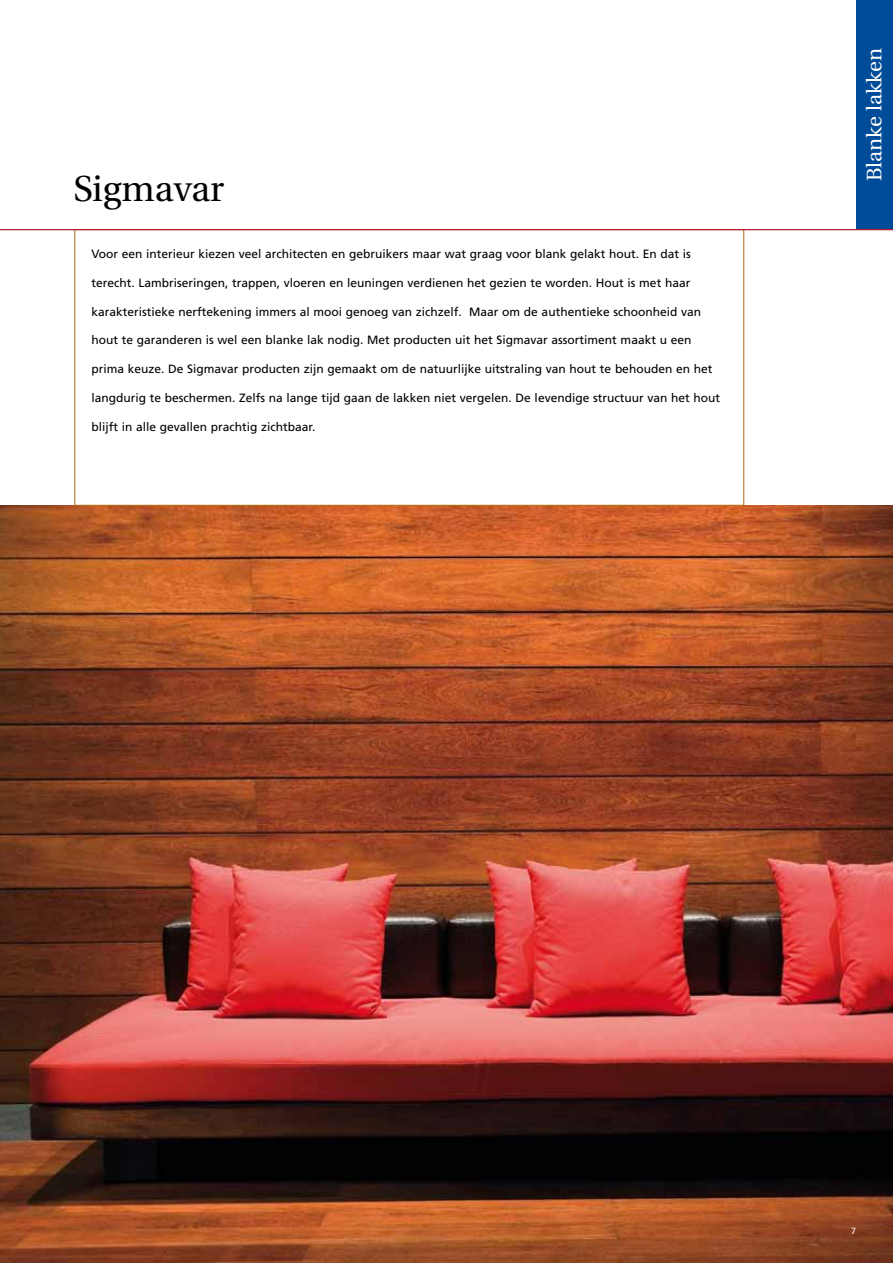
<style>
.page{position:relative;width:893px;height:1263px;background:#fff}
.page>*{position:absolute;margin:0;border:0;box-sizing:border-box;transform-origin:0 0}
.t1{font:36px "Utopia";color:#000}
.t2{font:21px "Utopia";color:#fff}
.t3{font:12px "Frutiger";color:#000}
.t4{font:9px "Frutiger";color:#fff}
</style>
<div class="page">
<img style="left:0;top:506px;width:893px;height:757px">
<div style="left:74px;top:229px;width:670px;height:277px;background:#fff;border:1px solid #ab6605"></div>
<div style="left:856px;top:0;width:37px;height:230px;background:#004c99"></div>
<hr style="left:0;top:229px;width:893px;height:1px;background:#b91931">
<h1 class="t1" style="left:74px;top:169px;width:152px">Sigmavar</h1>
<p class="t3" style="left:91px;top:247px;width:601px">Voor een interieur kiezen veel architecten en gebruikers maar wat graag voor blank gelakt hout. En dat is</p>
<p class="t3" style="left:91px;top:276px;width:600px">terecht. Lambriseringen, trappen, vloeren en leuningen verdienen het gezien te worden. Hout is met haar</p>
<p class="t3" style="left:91px;top:304px;width:611px">karakteristieke nerftekening immers al mooi genoeg van zichzelf. Maar om de authentieke schoonheid van</p>
<p class="t3" style="left:91px;top:333px;width:601px">hout te garanderen is wel een blanke lak nodig. Met producten uit het Sigmavar assortiment maakt u een</p>
<p class="t3" style="left:91px;top:362px;width:622px">prima keuze. De Sigmavar producten zijn gemaakt om de natuurlijke uitstraling van hout te behouden en het</p>
<p class="t3" style="left:91px;top:391px;width:630px">langdurig te beschermen. Zelfs na lange tijd gaan de lakken niet vergelen. De levendige structuur van het hout</p>
<p class="t3" style="left:91px;top:419px;width:225px">blijft in alle gevallen prachtig zichtbaar.</p>
<h2 class="t2" style="left:863px;top:181px;width:134px;rotate:-90deg">Blanke lakken</h2>
<p class="t4" style="left:851px;top:1226px;width:6px">7</p>
</div>
